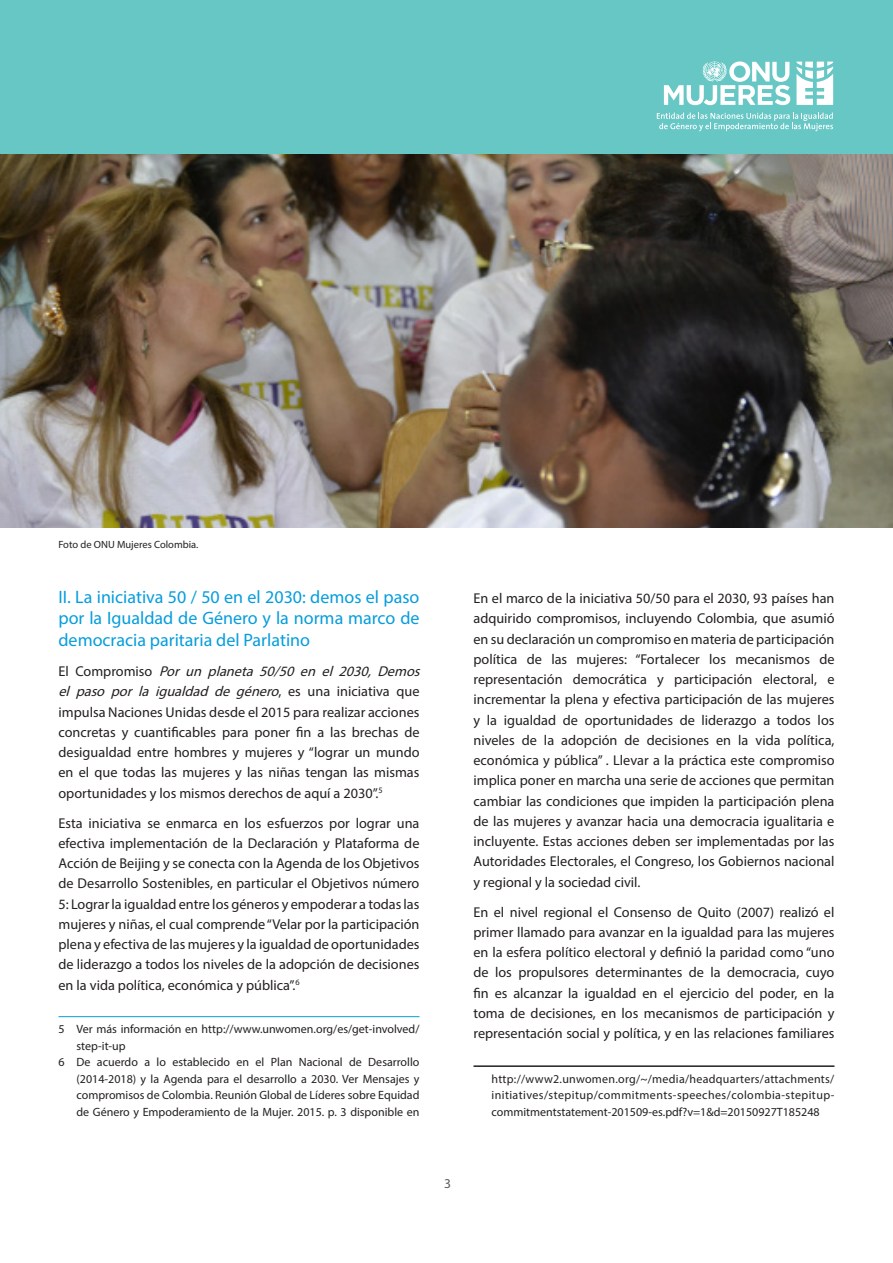
<style>
.page{position:relative;width:893px;height:1263px;background:#fff}
.page>*{position:absolute;margin:0;border:0;box-sizing:border-box;transform-origin:0 0}
.BODY_TEXT__ITALIC_OR{font:18px/21.6px "Myriad Pro";color:#069ddc;text-align:justify}
.BODY_TEXT__ITALIC_OR-2{font:14.25px/20.2px "Myriad Pro";color:#231f20;text-align:justify}
.Technical_Publicatio{font:13.5px "Myriad Pro";color:#5e5954}
.Footnotes{font:12px/16.5px "Myriad Pro";color:#231f20;text-align:justify}
.BODY_TEXT__ITALIC_OR-3{font:10.5px "Myriad Pro";color:#231f20}
.s1{font-style:italic}
</style>
<div class="page">
<img style="left:0;top:154px;width:893px;height:373px">
<hr style="left:58px;top:1016px;width:361px;height:1px;background:#069ddc">
<hr style="left:473px;top:1065px;width:361px;height:2px;background:#231f20">
<div style="left:0;top:0;width:893px;height:154px;background:#66c7c5"></div>
<svg style="left:657px;top:113px;width:176px;height:18px"></svg>
<svg style="left:664px;top:61px;width:126px;height:44px"></svg>
<svg style="left:796px;top:62px;width:37px;height:43px"></svg>
<p class="BODY_TEXT__ITALIC_OR-3" style="left:58px;top:538px;width:141px">Foto de ONU Mujeres Colombia.</p>
<p class="BODY_TEXT__ITALIC_OR" style="left:58px;top:586px;width:363px">II. La iniciativa 50 / 50 en el 2030: demos el paso por la Igualdad de Género y la norma marco de democracia paritaria del Parlatino</p>
<p class="BODY_TEXT__ITALIC_OR-2" style="left:58px;top:661px;width:367px;text-align:left">E l C o m p r o m i s o <span class="s1">Por un planeta 50/50 en el 2030, Demos el paso por la igualdad de género</span>, e s u n a i n i c i a t i v a q u e impulsa Naciones Unidas desde el 2015 para realizar acciones concretas y cuantificables para poner fin a las brechas de desigualdad entre hombres y mujeres y “lograr un mundo en el que todas las mujeres y las niñas tengan las mismas oportunidades y los mismos derechos de aquí a 2030”.<sup>5</sup></p>
<p class="BODY_TEXT__ITALIC_OR-2" style="left:58px;top:812px;width:363px">Esta iniciativa se enmarca en los esfuerzos por lograr una efectiva implementación de la Declaración y Plataforma de Acción de Beijing y se conecta con la Agenda de los Objetivos de Desarrollo Sostenibles, en particular el Objetivos número 5: Lograr la igualdad entre los géneros y empoderar a todas las mujeres y niñas, el cual comprende “Velar por la participación plena y efectiva de las mujeres y la igualdad de oportunidades de liderazgo a todos los niveles de la adopción de decisiones en la vida política, económica y pública”.<sup>6</sup></p>
<p class="Footnotes" style="left:76px;top:1021px;width:344px;text-indent:-18px">5 Ver más información en http://www.unwomen.org/es/get-involved/ step-it-up</p>
<p class="Footnotes" style="left:76px;top:1054px;width:344px;text-indent:-18px">6 De acuerdo a lo establecido en el Plan Nacional de Desarrollo (2014-2018) y la Agenda para el desarrollo a 2030. Ver Mensajes y compromisos de Colombia. Reunión Global de Líderes sobre Equidad de Género y Empoderamiento de la Mujer. 2015. p. 3 disponible en</p>
<p class="BODY_TEXT__ITALIC_OR-2" style="left:473px;top:588px;width:363px">En el marco de la iniciativa 50/50 para el 2030, 93 países han adquirido compromisos, incluyendo Colombia, que asumió en su declaración un compromiso en materia de participación política de las mujeres: “Fortalecer los mecanismos de representación democrática y participación electoral, e incrementar la plena y efectiva participación de las mujeres y la igualdad de oportunidades de liderazgo a todos los niveles de la adopción de decisiones en la vida política, económica y pública” . Llevar a la práctica este compromiso implica poner en marcha una serie de acciones que permitan cambiar las condiciones que impiden la participación plena de las mujeres y avanzar hacia una democracia igualitaria e incluyente. Estas acciones deben ser implementadas por las Autoridades Electorales, el Congreso, los Gobiernos nacional y regional y la sociedad civil.</p>
<p class="BODY_TEXT__ITALIC_OR-2" style="left:473px;top:901px;width:362px">En el nivel regional el Consenso de Quito (2007) realizó el primer llamado para avanzar en la igualdad para las mujeres en la esfera político electoral y definió la paridad como “uno de los propulsores determinantes de la democracia, cuyo fin es alcanzar la igualdad en el ejercicio del poder, en la toma de decisiones, en los mecanismos de participación y representación social y política, y en las relaciones familiares</p>
<p class="Footnotes" style="left:491px;top:1070px;width:344px">http://www2.unwomen.org/~/media/headquarters/attachments/ initiatives/stepitup/commitments-speeches/colombia-stepitup&shy;commitmentstatement-201509-es.pdf?v=1&amp;d=20150927T185248</p>
<p class="Technical_Publicatio" style="left:444px;top:1175px;width:8px">3</p>
</div>
